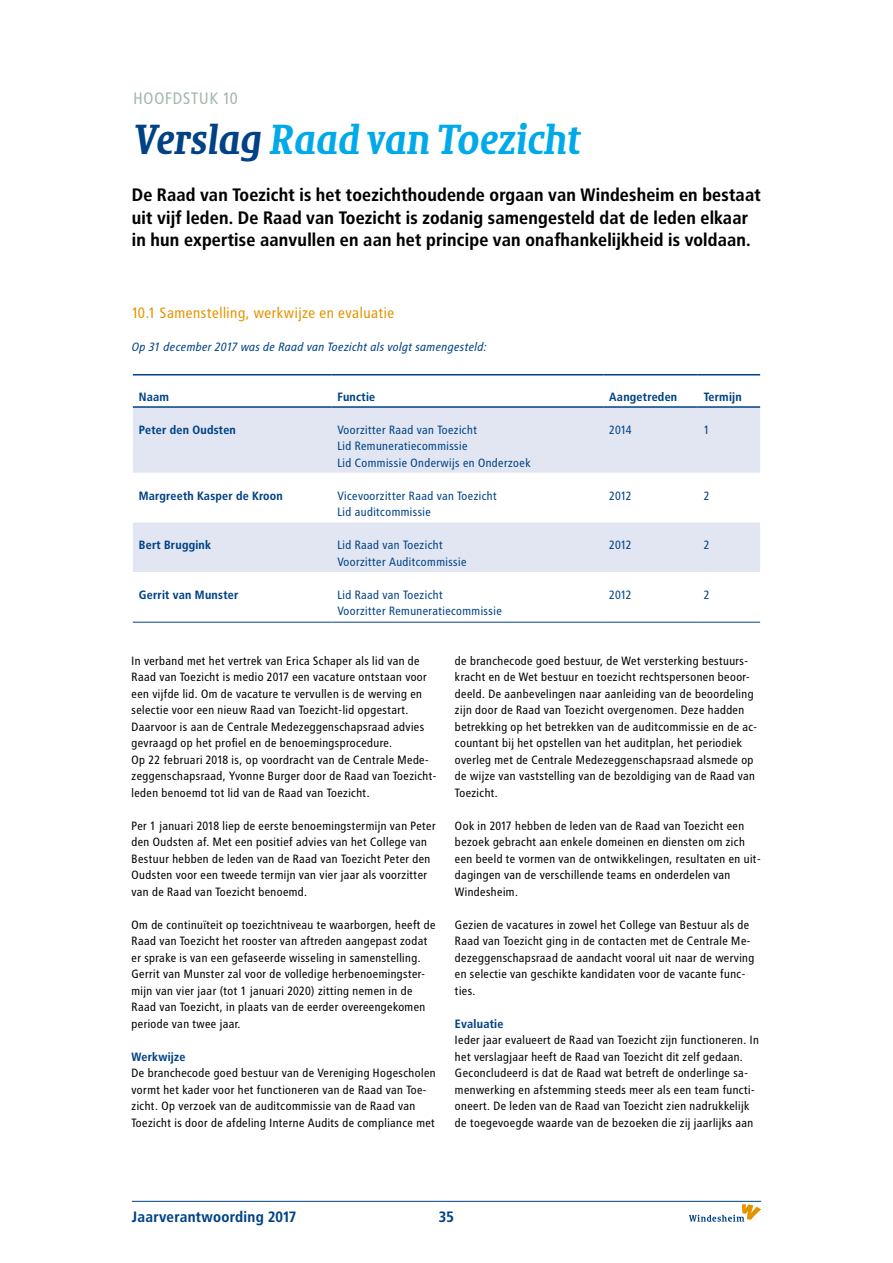
<style>
.page{position:relative;width:893px;height:1263px;background:#fff}
.page>*{position:absolute;margin:0;border:0;box-sizing:border-box;transform-origin:0 0}
.t1{font:700 40.5px "Sheriff Italian";color:#00aaea}
.t2{font:18px/22.5px "Transit Print OT Bld";letter-spacing:-.01em;color:#000}
.t3{font:16.5px "Transit Print OT";letter-spacing:.01em;color:#a2b8aa}
.t4{font:15px "Transit Print OT";color:#e49300}
.t5{font:15px "Transit Print OT Bld";color:#004285}
.t6{font:12px/16.5px "Transit Print OT";color:#000}
.t7{font:12px/16.5px "Transit Print OT";color:#004285}
.t8{font:12px "Transit Print OT Bld";color:#004285}
.t9{font:italic 12px "Transit Print OT";color:#004285}
.s1{color:#004285}
</style>
<div class="page">
<hr style="left:132px;top:1201px;width:629px;height:1px;background:#004285">
<svg style="left:689px;top:1204px;width:72px;height:18px"></svg>
<svg style="left:133px;top:408px;width:627px;height:164px;fill:#e1e6f2"></svg>
<hr style="left:133px;top:374px;width:198px;height:1px;background:#004285">
<hr style="left:331px;top:374px;width:272px;height:1px;background:#004285">
<hr style="left:603px;top:374px;width:95px;height:1px;background:#004285">
<hr style="left:698px;top:374px;width:62px;height:1px;background:#004285">
<hr style="left:133px;top:406px;width:198px;height:2px;background:#004285">
<hr style="left:331px;top:406px;width:272px;height:2px;background:#004285">
<hr style="left:603px;top:406px;width:95px;height:2px;background:#004285">
<hr style="left:698px;top:406px;width:62px;height:2px;background:#004285">
<hr style="left:133px;top:622px;width:198px;height:1px;background:#004285">
<hr style="left:331px;top:622px;width:272px;height:1px;background:#004285">
<hr style="left:603px;top:622px;width:95px;height:1px;background:#004285">
<hr style="left:698px;top:622px;width:62px;height:1px;background:#004285">
<h3 class="t3" style="left:133px;top:88px;width:106px">HOOFDSTUK 10</h3>
<h1 class="t1" style="left:133px;top:115px;width:449px"><span class="s1">Verslag</span> Raad van Toezicht</h1>
<p class="t2" style="left:132px;top:184px;width:631px">De Raad van Toezicht is het toezichthoudende orgaan van Windesheim en bestaat uit vijf leden. De Raad van Toezicht is zodanig samengesteld dat de leden elkaar in hun expertise aanvullen en aan het principe van onafhankelijkheid is voldaan.</p>
<p class="t4" style="left:132px;top:304px;width:264px">10.1 Samenstelling, werkwijze en evaluatie</p>
<p class="t9" style="left:131px;top:340px;width:357px">Op 31 december 2017 was de Raad van Toezicht als volgt samengesteld:</p>
<p class="t8" style="left:139px;top:389px;width:32px">Naam</p>
<p class="t8" style="left:337px;top:389px;width:40px">Functie</p>
<p class="t8" style="left:609px;top:389px;width:70px">Aangetreden</p>
<p class="t8" style="left:704px;top:389px;width:40px">Termijn</p>
<p class="t8" style="left:139px;top:422px;width:99px">Peter den Oudsten</p>
<p class="t7" style="left:337px;top:421px;width:195px">Voorzitter Raad van Toezicht<br>Lid Remuneratiecommissie<br>Lid Commissie Onderwijs en Onderzoek</p>
<p class="t7" style="left:609px;top:421px;width:24px">2014</p>
<p class="t7" style="left:704px;top:421px;width:8px">1</p>
<p class="t8" style="left:139px;top:488px;width:146px">Margreeth Kasper de Kroon</p>
<p class="t7" style="left:337px;top:487px;width:161px">Vicevoorzitter Raad van Toezicht<br>Lid auditcommissie</p>
<p class="t7" style="left:609px;top:487px;width:24px">2012</p>
<p class="t7" style="left:704px;top:487px;width:8px">2</p>
<p class="t8" style="left:139px;top:538px;width:74px">Bert Bruggink</p>
<p class="t7" style="left:337px;top:537px;width:131px">Lid Raad van Toezicht<br>Voorzitter Auditcommissie</p>
<p class="t7" style="left:609px;top:537px;width:24px">2012</p>
<p class="t7" style="left:704px;top:537px;width:8px">2</p>
<p class="t8" style="left:139px;top:587px;width:101px">Gerrit van Munster</p>
<p class="t7" style="left:337px;top:586px;width:166px">Lid Raad van Toezicht<br>Voorzitter Remuneratiecommissie</p>
<p class="t7" style="left:609px;top:586px;width:24px">2012</p>
<p class="t7" style="left:704px;top:586px;width:8px">2</p>
<p class="t6" style="left:132px;top:652px;width:307px">In verband met het vertrek van Erica Schaper als lid van de Raad van Toezicht is medio 2017 een vacature ontstaan voor een vijfde lid. Om de vacature te vervullen is de werving en selectie voor een nieuw Raad van Toezicht-lid opgestart.<br>Daarvoor is aan de Centrale Medezeggenschapsraad advies gevraagd op het profiel en de benoemingsprocedure.<br>Op 22 februari 2018 is, op voordracht van de Centrale Mede&shy;zeggenschapsraad, Yvonne Burger door de Raad van Toezicht&shy;leden benoemd tot lid van de Raad van Toezicht.</p>
<p class="t6" style="left:132px;top:817px;width:306px">Per 1 januari 2018 liep de eerste benoemingstermijn van Peter den Oudsten af. Met een positief advies van het College van Bestuur hebben de leden van de Raad van Toezicht Peter den Oudsten voor een tweede termijn van vier jaar als voorzitter van de Raad van Toezicht benoemd.</p>
<p class="t6" style="left:132px;top:916px;width:306px">Om de continuïteit op toezichtniveau te waarborgen, heeft de Raad van Toezicht het rooster van aftreden aangepast zodat er sprake is van een gefaseerde wisseling in samenstelling.<br>Gerrit van Munster zal voor de volledige herbenoemingster&shy;mijn van vier jaar (tot 1 januari 2020) zitting nemen in de Raad van Toezicht, in plaats van de eerder overeengekomen periode van twee jaar.</p>
<p class="t8" style="left:132px;top:1049px;width:56px">Werkwijze</p>
<p class="t6" style="left:132px;top:1065px;width:306px">De branchecode goed bestuur van de Vereniging Hogescholen vormt het kader voor het functioneren van de Raad van Toe&shy;zicht. Op verzoek van de auditcommissie van de Raad van Toezicht is door de afdeling Interne Audits de compliance met</p>
<p class="t6" style="left:455px;top:652px;width:304px">de branchecode goed bestuur, de Wet versterking bestuurs&shy;kracht en de Wet bestuur en toezicht rechtspersonen beoor&shy;deeld. De aanbevelingen naar aanleiding van de beoordeling zijn door de Raad van Toezicht overgenomen. Deze hadden betrekking op het betrekken van de auditcommissie en de ac&shy;countant bij het opstellen van het auditplan, het periodiek overleg met de Centrale Medezeggenschapsraad alsmede op de wijze van vaststelling van de bezoldiging van de Raad van Toezicht.</p>
<p class="t6" style="left:455px;top:817px;width:308px">Ook in 2017 hebben de leden van de Raad van Toezicht een bezoek gebracht aan enkele domeinen en diensten om zich een beeld te vormen van de ontwikkelingen, resultaten en uit&shy;dagingen van de verschillende teams en onderdelen van Windesheim.</p>
<p class="t6" style="left:455px;top:916px;width:301px">Gezien de vacatures in zowel het College van Bestuur als de Raad van Toezicht ging in de contacten met de Centrale Me&shy;dezeggenschapsraad de aandacht vooral uit naar de werving en selectie van geschikte kandidaten voor de vacante func&shy;ties.</p>
<p class="t8" style="left:455px;top:1016px;width:50px">Evaluatie</p>
<p class="t6" style="left:455px;top:1032px;width:306px">Ieder jaar evalueert de Raad van Toezicht zijn functioneren. In het verslagjaar heeft de Raad van Toezicht dit zelf gedaan.<br>Geconcludeerd is dat de Raad wat betreft de onderlinge sa&shy;menwerking en afstemming steeds meer als een team functi&shy;oneert. De leden van de Raad van Toezicht zien nadrukkelijk de toegevoegde waarde van de bezoeken die zij jaarlijks aan</p>
<p class="t5" style="left:132px;top:1208px;width:166px">Jaarverantwoording 2017</p>
<p class="t5" style="left:439px;top:1208px;width:17px">35</p>
</div>
